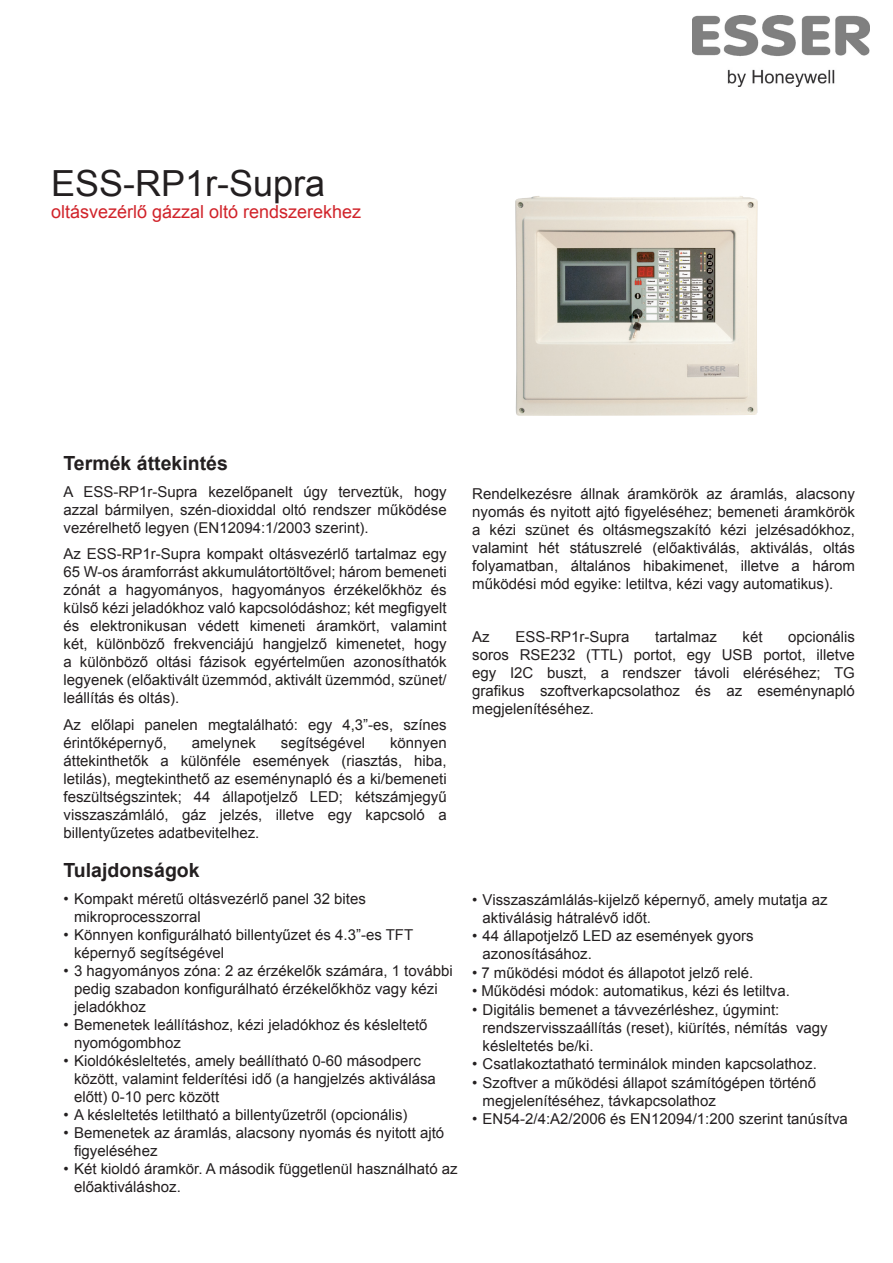
<style>
.page{position:relative;width:893px;height:1263px;background:#fff}
.page>*{position:absolute;margin:0;border:0;box-sizing:border-box;transform-origin:0 0}
.t1{font:36px "Arial";color:#231f20}
.t2{font:700 19.5px "Arial";color:#231f20}
.t3{font:18px "Arial";color:#d1232a}
.t4{font:15px/18px "Arial";color:#231f20}
</style>
<div class="page">
<img style="left:515px;top:196px;width:243px;height:220px">
<img style="left:692px;top:16px;width:177px;height:70px">
<p class="t1" style="left:51px;top:160px;width:276px">ESS-RP1r-Supra</p>
<p class="t3" style="left:51px;top:200px;width:312px">oltásvezérlő gázzal oltó rendszerekhez</p>
<p class="t2" style="left:63px;top:450px;width:166px">Termék áttekintés</p>
<p class="t4" style="left:63px;top:483px;width:385px;text-align:justify">A ESS-RP1r-Supra kezelőpanelt úgy terveztük, hogy azzal bármilyen, szén-dioxiddal oltó rendszer működése vezérelhető legyen (EN12094:1/2003 szerint).</p>
<p class="t4" style="left:63px;top:545px;width:385px;text-align:justify">Az ESS-RP1r-Supra kompakt oltásvezérlő tartalmaz egy 65 W-os áramforrást akkumulátortöltővel; három bemeneti zónát a hagyományos, hagyományos érzékelőkhöz és külső kézi jeladókhoz való kapcsolódáshoz; két megfigyelt és elektronikusan védett kimeneti áramkört, valamint két, különböző frekvenciájú hangjelző kimenetet, hogy a különböző oltási fázisok egyértelműen azonosíthatók legyenek (előaktivált üzemmód, aktivált üzemmód, szünet/ leállítás és oltás).</p>
<p class="t4" style="left:63px;top:716px;width:385px">Az előlapi panelen megtalálható: egy 4,3”-es, színes érintőképernyő,</p>
<p class="t4" style="left:63px;top:734px;width:385px;text-align:justify;text-indent:327px">könnyen áttekinthetők a különféle események (riasztás, hiba, letilás), megtekinthető az eseménynapló és a ki/bemeneti feszültségszintek; 44 állapotjelző LED; kétszámjegyű visszaszámláló, gáz jelzés, illetve egy kapcsoló a billentyűzetes adatbevitelhez.</p>
<p class="t4" style="left:192px;top:734px;width:66px">amelynek</p>
<p class="t4" style="left:281px;top:734px;width:86px">segítségével</p>
<p class="t2" style="left:63px;top:857px;width:138px">Tulajdonságok</p>
<p class="t4" style="left:74px;top:890px;width:293px;text-indent:-11px">• Kompakt méretű oltásvezérlő panel 32 bites mikroprocesszorral</p>
<p class="t4" style="left:74px;top:926px;width:341px;text-indent:-11px">• Könnyen konfigurálható billentyűzet és 4.3”-es TFT képernyő segítségével</p>
<p class="t4" style="left:74px;top:962px;width:380px;text-indent:-11px">• 3 hagyományos zóna: 2 az érzékelők számára, 1 további pedig szabadon konfigurálható érzékelőkhöz vagy kézi jeladókhoz</p>
<p class="t4" style="left:74px;top:1016px;width:355px;text-indent:-11px">• Bemenetek leállításhoz, kézi jeladókhoz és késleltető nyomógombhoz</p>
<p class="t4" style="left:74px;top:1052px;width:363px;text-indent:-11px">• Kioldókésleltetés, amely beállítható 0-60 másodperc között, valamint felderítési idő (a hangjelzés aktiválása előtt) 0-10 perc között</p>
<p class="t4" style="left:63px;top:1106px;width:346px">• A késleltetés letiltható a billentyűzetről (opcionális)</p>
<p class="t4" style="left:74px;top:1124px;width:372px;text-indent:-11px">• Bemenetek az áramlás, alacsony nyomás és nyitott ajtó figyeléséhez</p>
<p class="t4" style="left:74px;top:1160px;width:385px;text-indent:-11px">• Két kioldó áramkör. A második függetlenül használható az előaktiváláshoz.</p>
<p class="t4" style="left:472px;top:485px;width:384px;text-align:justify">Rendelkezésre állnak áramkörök az áramlás, alacsony nyomás és nyitott ajtó figyeléséhez; bemeneti áramkörök a kézi szünet és oltásmegszakító kézi jelzésadókhoz, valamint hét státuszrelé (előaktiválás, aktiválás, oltás folyamatban, általános hibakimenet, illetve a három működési mód egyike: letiltva, kézi vagy automatikus).</p>
<p class="t4" style="left:472px;top:628px;width:19px">Az</p>
<p class="t4" style="left:515px;top:628px;width:116px">ESS-RP1r-Supra</p>
<p class="t4" style="left:655px;top:628px;width:63px">tartalmaz</p>
<p class="t4" style="left:743px;top:628px;width:22px">két</p>
<p class="t4" style="left:472px;top:628px;width:384px;text-align:justify;text-indent:316px">opcionális soros RSE232 (TTL) portot, egy USB portot, illetve egy I2C buszt, a rendszer távoli eléréséhez; TG grafikus szoftverkapcsolathoz és az eseménynapló megjelenítéséhez.</p>
<p class="t4" style="left:483px;top:891px;width:346px;text-indent:-11px">• Visszaszámlálás-kijelző képernyő, amely mutatja az aktiválásig hátralévő időt.</p>
<p class="t4" style="left:483px;top:927px;width:272px;text-indent:-11px">• 44 állapotjelző LED az események gyors azonosításához.</p>
<p class="t4" style="left:472px;top:964px;width:283px">• 7 működési módot és állapotot jelző relé.</p>
<p class="t4" style="left:472px;top:982px;width:319px">• Működési módok: automatikus, kézi és letiltva.</p>
<p class="t4" style="left:483px;top:1000px;width:347px;text-indent:-11px">• Digitális bemenet a távvezérléshez, úgymint: rendszervisszaállítás (reset), kiürítés, némítás vagy késleltetés be/ki.</p>
<p class="t4" style="left:472px;top:1055px;width:346px">• Csatlakoztatható terminálok minden kapcsolathoz.</p>
<p class="t4" style="left:483px;top:1073px;width:335px;text-indent:-11px">• Szoftver a működési állapot számítógépen történő megjelenítéséhez, távkapcsolathoz</p>
<p class="t4" style="left:472px;top:1110px;width:377px">• EN54-2/4:A2/2006 és EN12094/1:200 szerint tanúsítva</p>
</div>
